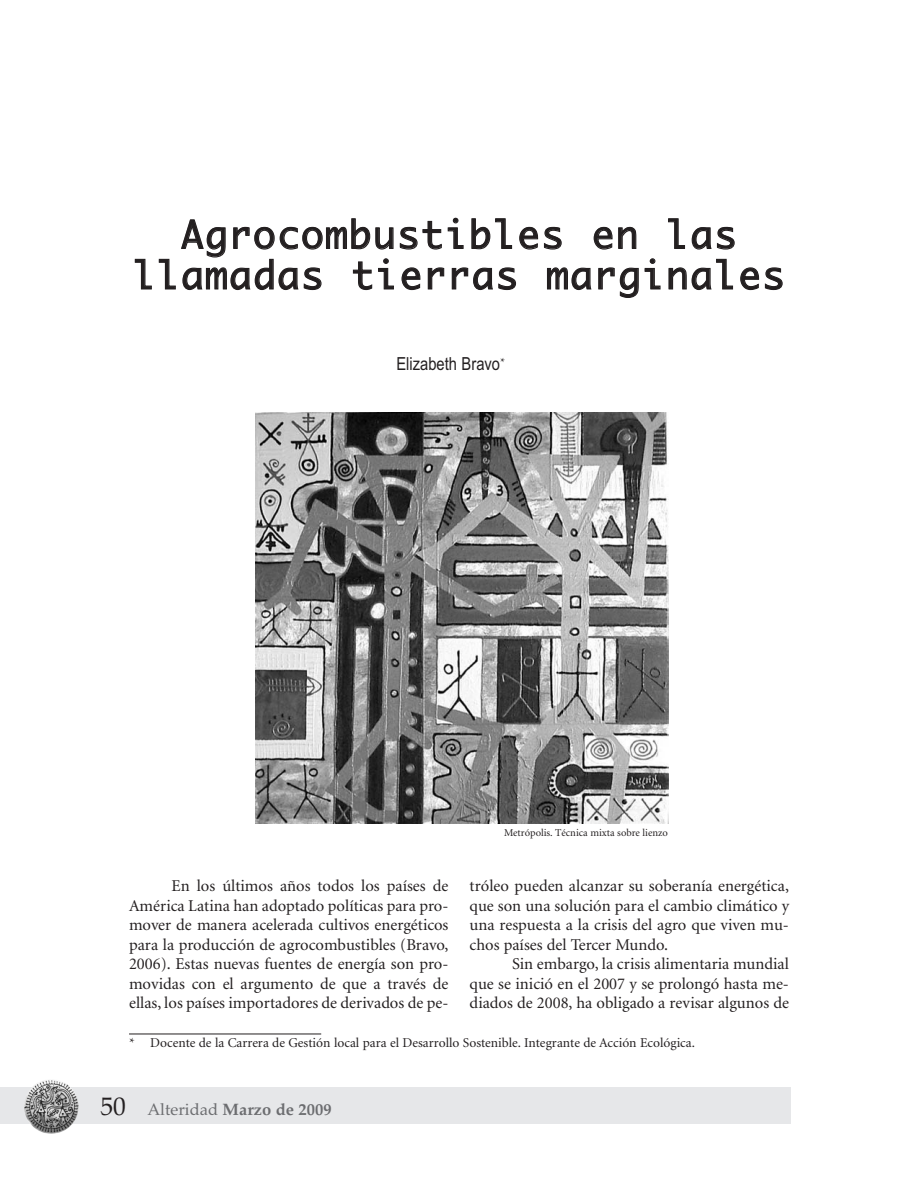
<style>
.page{position:relative;width:918px;height:1188px;background:#fff}
.page>*{position:absolute;margin:0;border:0;box-sizing:border-box;transform-origin:0 0}
.t1{font:37.5px/40.5px "Monaco";letter-spacing:.04em;color:#231f20;text-align:center}
.t2{font:18px "Arial Narrow";color:#231f20}
.t3{font:16.5px/19.5px "Minion";color:#231f20;text-align:justify}
.t4{font:700 16.5px "Palatino";color:#6c6d70}
.t5{font:13.5px "Minion";color:#231f20}
.t6{font:10.5px "Minion";color:#231f20}
.s1{font-weight:400;font-size:25.5px;color:#231f20}
.s2{font-weight:400}
</style>
<div class="page">
<div style="left:0;top:1087px;width:790px;height:37px;background:#e6e7e9"></div>
<img style="left:24px;top:1080px;width:55px;height:54px">
<img style="left:256px;top:412px;width:412px;height:412px">
<hr style="left:129px;top:1034px;width:192px;height:1px;background:#231f20">
<h1 class="t1" style="left:133px;top:215px;width:653px">Agrocombustibles en las llamadas tierras marginales</h1>
<p class="t2" style="left:396px;top:353px;width:110px">Elizabeth Bravo<sup>*</sup></p>
<p class="t6" style="left:504px;top:829px;width:165px">Metrópolis. Técnica mixta sobre lienzo</p>
<p class="t3" style="left:129px;top:878px;width:321px;text-indent:43px">En los últimos años todos los países de América Latina han adoptado políticas para pro&shy;mover de manera acelerada cultivos energéticos para la producción de agrocombustibles (Bravo, 2006). Estas nuevas fuentes de energía son pro&shy;movidas con el argumento de que a través de ellas, los países importadores de derivados de pe-</p>
<p class="t3" style="left:470px;top:878px;width:321px">tróleo pueden alcanzar su soberanía energética, que son una solución para el cambio climático y una respuesta a la crisis del agro que viven mu&shy;chos países del Tercer Mundo.</p>
<p class="t3" style="left:470px;top:956px;width:321px;text-indent:43px">Sin embargo, la crisis alimentaria mundial que se inició en el 2007 y se prolongó hasta me&shy;diados de 2008, ha obligado a revisar algunos de</p>
<p class="t5" style="left:129px;top:1037px;width:568px">* Docente de la Carrera de Gestión local para el Desarrollo Sostenible. Integrante de Acción Ecológica.</p>
<p class="t4" style="left:101px;top:1100px;width:233px"><span class="s1">50</span> <span class="s2">Alteridad</span> Marzo de 2009</p>
</div>
